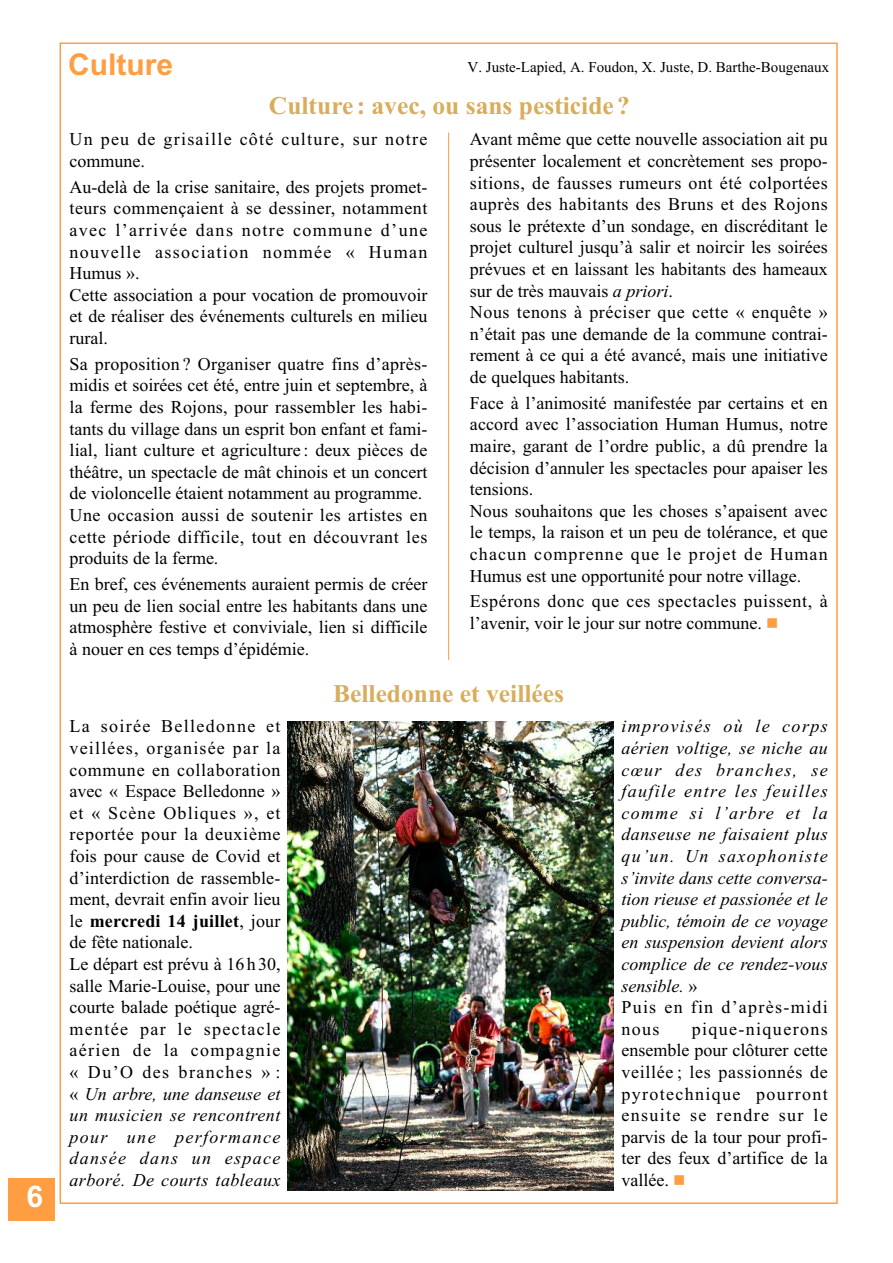
<style>
.page{position:relative;width:893px;height:1263px;background:#fff}
.page>*{position:absolute;margin:0;border:0;box-sizing:border-box;transform-origin:0 0}
.t1{font:700 30px "Arial";color:#ff9d43}
.t2{font:700 30px "Arial";color:#fff}
.t3{font:700 25.5px "Times New Roman";color:#d8ad5b}
.t4{font:18px/21.6px "Times New Roman";color:#000}
.t5{font:italic 18px/21.6px "Times New Roman";letter-spacing:.02em;color:#000}
.t6{font:18px/21.9px "Times New Roman";letter-spacing:.035em;color:#000}
.t7{font:18px/21.6px "Times New Roman";letter-spacing:.07em;color:#000}
.t8{font:15px "Times New Roman";color:#000}
.s1{font-style:italic}
.s2{color:#ff9d43}
.s3{font-weight:700}
.s4{font-style:normal}
</style>
<div class="page">
<hr style="left:448px;top:133px;width:1px;height:527px;background:#ff9d43">
<img style="left:288px;top:721px;width:326px;height:470px">
<div style="left:8px;top:1178px;width:47px;height:42px;background:#ff9d43"></div>
<h1 class="t2" style="left:27px;top:1179px;width:18px">6</h1>
<h1 class="t1" style="left:68px;top:47px;width:106px">Culture</h1>
<p class="t8" style="left:468px;top:58px;width:363px">V. Juste-Lapied, A. Foudon, X. Juste, D. Barthe-Bougenaux</p>
<h2 class="t3" style="left:269px;top:90px;width:362px">Culture : avec, ou sans pesticide?</h2>
<p class="t7" style="left:70px;top:128px;width:359px">Un peu de grisaille côté culture, sur notre commune.</p>
<p class="t4" style="left:70px;top:176px;width:359px">Au-delà de la crise sanitaire, des projets promet&shy;teurs commençaient à se dessiner, notamment avec l’arrivée dans notre commune d’une nouvelle association nommée « Human Humus ».<br>Cette association a pour vocation de promouvoir et de réaliser des événements culturels en milieu rural.</p>
<p class="t4" style="left:70px;top:353px;width:359px">Sa proposition ? Organiser quatre fins d’après&shy;midis et soirées cet été, entre juin et septembre, à la ferme des Rojons, pour rassembler les habi&shy;tants du village dans un esprit bon enfant et fami&shy;lial, liant culture et agriculture : deux pièces de théâtre, un spectacle de mât chinois et un concert de violoncelle étaient notamment au programme.<br>Une occasion aussi de soutenir les artistes en cette période difficile, tout en découvrant les produits de la ferme.</p>
<p class="t4" style="left:70px;top:573px;width:359px;text-align:justify">En bref, ces événements auraient permis de créer un peu de lien social entre les habitants dans une atmosphère festive et conviviale, lien si difficile à nouer en ces temps d’épidémie.</p>
<p class="t4" style="left:470px;top:128px;width:359px">Avant même que cette nouvelle association ait pu présenter localement et concrètement ses propo&shy;sitions, de fausses rumeurs ont été colportées auprès des habitants des Bruns et des Rojons sous le prétexte d’un sondage, en discréditant le projet culturel jusqu’à salir et noircir les soirées prévues et en laissant les habitants des hameaux sur de très mauvais <span class="s1">a priori</span>.<br>Nous tenons à préciser que cette « enquête » n’était pas une demande de la commune contrai&shy;rement à ce qui a été avancé, mais une initiative de quelques habitants.</p>
<p class="t4" style="left:470px;top:392px;width:359px">Face à l’animosité manifestée par certains et en accord avec l’association Human Humus, notre maire, garant de l’ordre public, a dû prendre la décision d’annuler les spectacles pour apaiser les tensions.<br>Nous souhaitons que les choses s’apaisent avec le temps, la raison et un peu de tolérance, et que chacun comprenne que le projet de Human Humus est une opportunité pour notre village.</p>
<p class="t6" style="left:470px;top:590px;width:359px">Espérons donc que ces spectacles puissent, à l’avenir, voir le jour sur notre commune. <span class="s2">■</span></p>
<h2 class="t3" style="left:333px;top:678px;width:232px">Belledonne et veillées</h2>
<p class="t4" style="left:70px;top:715px;width:212px">La soirée Belledonne et veillées, organisée par la commune en collaboration avec « Espace Belledonne » et « Scène Obliques », et reportée pour la deuxième fois pour cause de Covid et d’interdiction de rassemble&shy;ment, devrait enfin avoir lieu le <span class="s3">mercredi 14 juillet</span>, jour de fête nationale.<br>Le départ est prévu à 16h30, salle Marie-Louise, pour une courte balade poétique agré&shy;mentée par le spectacle aérien de la compagnie « Du’O des branches » : « <span class="s1">Un arbre, une danseuse et un musicien se rencontrent pour une performance dansée dans un espace arboré. De courts tableaux</span></p>
<p class="t5" style="left:621px;top:715px;width:208px">improvisés où le corps aérien voltige, se niche au cœur des branches, se faufile entre les feuilles comme si l’arbre et la danseuse ne faisaient plus qu’un. Un saxophoniste s’invite dans cette conversa&shy;tion rieuse et passionée et le public, témoin de ce voyage en suspension devient alors complice de ce rendez-vous sensible. <span class="s4">»<br>Puis en fin d’après-midi nous</span></p>
<p class="t4" style="left:621px;top:1018px;width:208px;text-align:justify;text-indent:70px">pique-niquerons ensemble pour clôturer cette veillée ; les passionnés de pyrotechnique pourront ensuite se rendre sur le parvis de la tour pour profi&shy;ter des feux d’artifice de la vallée. <span class="s2">■</span></p>
</div>
